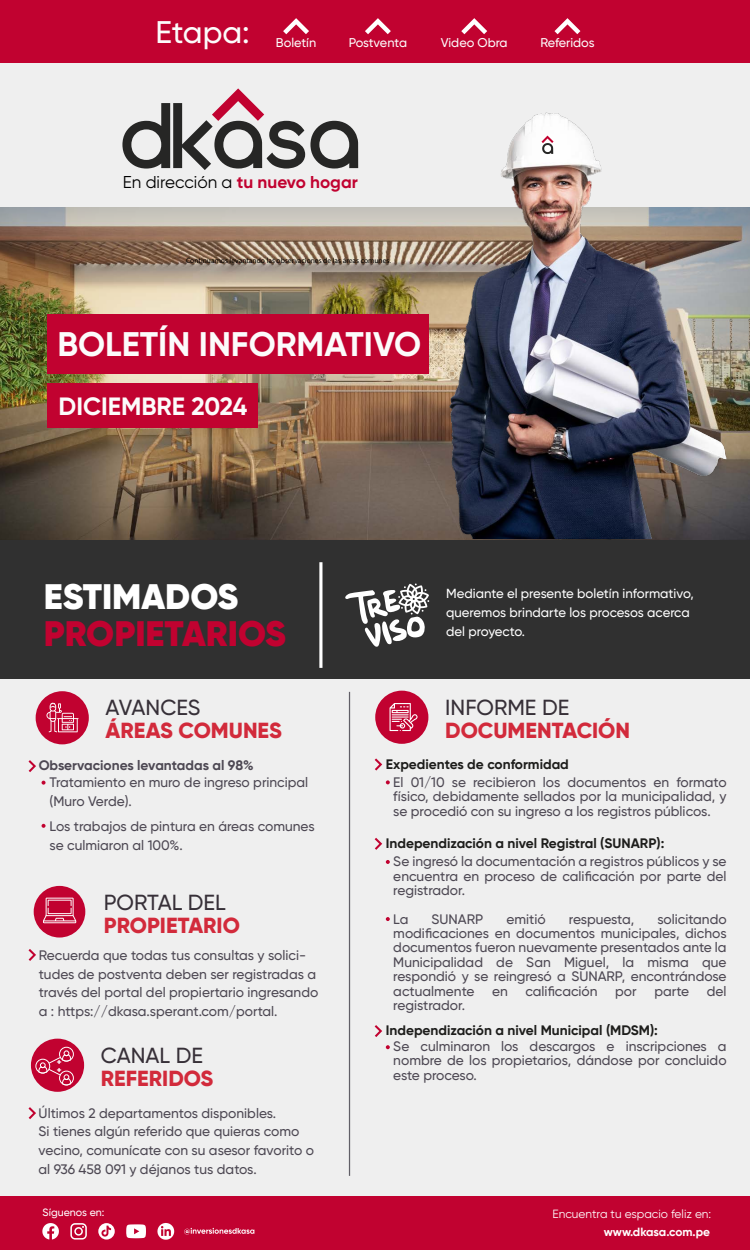
<style>
.page{position:relative;width:750px;height:1250px;background:#fff}
.page>*{position:absolute;margin:0;border:0;box-sizing:border-box;transform-origin:0 0}
.t1{font:900 35.44px "Gilroy";color:#c10230}
.t2{font:900 35.44px "Gilroy";color:#fff}
.t3{font:700 34.12px "Gilroy";color:#fcfbfb}
.t4{font:500 31.25px "Gilroy";color:#fcfbfb}
.t5{font:700 25px "Gilroy";color:#fcfbfb}
.t6{font:800 21.81px "Gilroy";color:#d22a3b}
.t7{font:500 21.81px "Gilroy";color:#373038}
.t8{font:17.12px "Gilroy";color:#000}
.t9{font:500 13.75px/14.4px "Gilroy";color:#4d4853}
.t10{font:700 13.75px "Gilroy";color:#1d1d1b}
.t11{font:700 13.75px "Gilroy";color:#4d4853}
.t12{font:500 13.75px "Gilroy";letter-spacing:-.02em;color:#4d4853}
.t13{font:500 13.19px/18.6px "Gilroy";color:#fff}
.t14{font:500 12.69px "Gilroy";color:#fcfbfb}
.t15{font:11.88px "Gilroy";color:#fff}
.t16{font:700 11.88px "Gilroy";color:#fff}
.t17{font:500 10.62px "Gilroy";color:#fff}
.t18{font:800 8.62px/7.8px "Gilroy";color:#fff}
.t19{font:7.5px "Myriad Pro";color:#000}
.s1{font-weight:700;color:#c10230}
</style>
<div class="page">
<div style="left:0;top:63px;width:750px;height:1187px;background:#efefef"></div>
<div style="left:0;top:539px;width:750px;height:140px;background:#303030"></div>
<div style="left:0;top:1196px;width:750px;height:54px;background:#c10230"></div>
<img style="left:0;top:287px;width:750px;height:253px">
<svg style="left:0;top:207px;width:750px;height:80px;background:#a4917e"></svg>
<div style="left:48px;top:314px;width:381px;height:60px;background:#c10230"></div>
<svg style="left:122px;top:88px;width:236px;height:82px"></svg>
<hr style="left:319px;top:562px;width:3px;height:106px;background:#fff">
<svg style="left:345px;top:583px;width:84px;height:64px"></svg>
<hr style="left:349px;top:692px;width:1px;height:484px;background:#615f67">
<svg style="left:42px;top:1223px;width:17px;height:17px"></svg>
<svg style="left:70px;top:1223px;width:17px;height:17px"></svg>
<svg style="left:98px;top:1223px;width:17px;height:17px"></svg>
<svg style="left:126px;top:1224px;width:20px;height:14px"></svg>
<svg style="left:157px;top:1223px;width:17px;height:17px"></svg>
<svg style="left:184px;top:1228px;width:70px;height:7px"></svg>
<div style="left:0;top:0;width:750px;height:63px;background:#c10230"></div>
<svg style="left:283px;top:18px;width:26px;height:16px"></svg>
<svg style="left:365px;top:18px;width:26px;height:16px"></svg>
<svg style="left:461px;top:18px;width:26px;height:16px"></svg>
<svg style="left:554px;top:18px;width:26px;height:16px"></svg>
<svg style="left:29px;top:760px;width:7px;height:12px"></svg>
<svg style="left:29px;top:949px;width:7px;height:12px"></svg>
<svg style="left:29px;top:1107px;width:7px;height:12px"></svg>
<div style="left:36px;top:691px;width:53px;height:53px;background:#c10230;border-radius:50%"></div>
<svg style="left:46px;top:702px;width:33px;height:30px"></svg>
<svg style="left:42px;top:781px;width:4px;height:4px"></svg>
<svg style="left:42px;top:824px;width:4px;height:4px"></svg>
<div style="left:31px;top:1039px;width:53px;height:53px;background:#c10230;border-radius:50%"></div>
<div style="left:36px;top:1059px;width:14px;height:14px;border:1px solid #fff;border-radius:50%"></div>
<div style="left:59px;top:1047px;width:15px;height:14px;border:1px solid #fff;border-radius:50%"></div>
<div style="left:59px;top:1071px;width:15px;height:14px;border:1px solid #fff;border-radius:50%"></div>
<svg style="left:38px;top:1051px;width:33px;height:40px"></svg>
<div style="left:48px;top:383px;width:210px;height:45px;background:#c10230"></div>
<div style="left:34px;top:886px;width:51px;height:52px;background:#c10230;border-radius:50%"></div>
<svg style="left:43px;top:898px;width:33px;height:25px"></svg>
<div style="left:375px;top:691px;width:53px;height:53px;background:#c10230;border-radius:50%"></div>
<svg style="left:390px;top:703px;width:28px;height:28px"></svg>
<svg style="left:375px;top:758px;width:7px;height:13px"></svg>
<svg style="left:375px;top:838px;width:7px;height:12px"></svg>
<svg style="left:386px;top:780px;width:4px;height:4px"></svg>
<svg style="left:386px;top:860px;width:4px;height:4px"></svg>
<svg style="left:386px;top:917px;width:4px;height:4px"></svg>
<svg style="left:386px;top:1045px;width:4px;height:4px"></svg>
<svg style="left:375px;top:1025px;width:7px;height:12px"></svg>
<img style="left:442px;top:112px;width:292px;height:427px">
<svg style="left:542px;top:136px;width:12px;height:18px"></svg>
<h3 class="t4" style="left:155px;top:13px;width:96px">Etapa:</h3>
<p class="t14" style="left:276px;top:34px;width:42px">Boletín</p>
<p class="t14" style="left:349px;top:34px;width:60px">Postventa</p>
<p class="t14" style="left:441px;top:34px;width:68px">Video Obra</p>
<p class="t14" style="left:540px;top:34px;width:56px">Referidos</p>
<p class="t8" style="left:123px;top:172px;width:237px">En dirección a <span class="s1">tu nuevo hogar</span></p>
<p class="t19" style="left:186px;top:256px;width:206px">Continuamos levantando las observaciones de las áreas comunes.</p>
<h2 class="t3" style="left:58px;top:323px;width:365px">BOLETÍN INFORMATIVO</h2>
<h3 class="t5" style="left:59px;top:390px;width:190px">DICIEMBRE 2024</h3>
<h1 class="t2" style="left:44px;top:574px;width:196px">ESTIMADOS</h1>
<h1 class="t1" style="left:44px;top:612px;width:244px">PROPIETARIOS</h1>
<h3 class="t7" style="left:106px;top:694px;width:96px">AVANCES</h3>
<h3 class="t6" style="left:106px;top:717px;width:178px">ÁREAS COMUNES</h3>
<p class="t11" style="left:39px;top:756px;width:216px">Observaciones levantadas al 98%</p>
<p class="t9" style="left:50px;top:773px;width:260px;line-height:18.6px">Tratamiento en muro de ingreso principal (Muro Verde).</p>
<p class="t9" style="left:50px;top:817px;width:267px;line-height:18.6px">Los trabajos de pintura en áreas comunes se culmiaron al 100%.</p>
<h3 class="t7" style="left:104px;top:889px;width:123px">PORTAL DEL</h3>
<h3 class="t6" style="left:104px;top:912px;width:138px">PROPIETARIO</h3>
<p class="t9" style="left:39px;top:946px;width:281px;line-height:18.6px">Recuerda que todas tus consultas y solici&shy;tudes de postventa deben ser registradas a través del portal del propiertario ingresando a : https://dkasa.sperant.com/portal.</p>
<p class="t18" style="left:57px;top:1058px;width:6px">+ +</p>
<h3 class="t7" style="left:101px;top:1042px;width:104px">CANAL DE</h3>
<h3 class="t6" style="left:101px;top:1065px;width:114px">REFERIDOS</h3>
<p class="t9" style="left:39px;top:1103px;width:277px;line-height:18.6px">Últimos 2 departamentos disponibles.<br>Si tienes algún referido que quieras como vecino, comunícate con su asesor favorito o al 936 458 091 y déjanos tus datos.</p>
<p class="t17" style="left:43px;top:1206px;width:63px">Síguenos en:</p>
<p class="t13" style="left:446px;top:584px;width:249px">Mediante el presente boletín informativo, queremos brindarte los procesos acerca del proyecto.</p>
<h3 class="t7" style="left:445px;top:694px;width:126px">INFORME DE</h3>
<h3 class="t6" style="left:445px;top:716px;width:186px">DOCUMENTACIÓN</h3>
<p class="t10" style="left:386px;top:756px;width:185px">Expedientes de conformidad</p>
<p class="t9" style="left:393px;top:775px;width:335px;text-align:justify">El 01/10 se recibieron los documentos en formato físico, debidamente sellados por la municipalidad, y se procedió con su ingreso a los registros públicos.</p>
<p class="t10" style="left:386px;top:834px;width:280px">Independización a nivel Registral (SUNARP):</p>
<p class="t9" style="left:393px;top:854px;width:335px;text-align:justify">Se ingresó la documentación a registros públicos y se encuentra en proceso de calificación por parte del registrador.</p>
<p class="t9" style="left:393px;top:912px;width:17px">La</p>
<p class="t9" style="left:432px;top:912px;width:53px">SUNARP</p>
<p class="t9" style="left:507px;top:912px;width:41px">emitió</p>
<p class="t12" style="left:569px;top:910px;width:67px">respuesta,</p>
<p class="t9" style="left:393px;top:912px;width:335px;text-align:justify;text-indent:264px">solicitando modificaciones en documentos municipales, dichos documentos fueron nuevamente presentados ante la Municipalidad de San Miguel, la misma que respondió y se reingresó a SUNARP, encontrándose actualmente</p>
<p class="t9" style="left:492px;top:983px;width:17px">en</p>
<p class="t9" style="left:526px;top:983px;width:74px">calificación</p>
<p class="t9" style="left:615px;top:983px;width:23px">por</p>
<p class="t9" style="left:654px;top:983px;width:36px">parte</p>
<p class="t9" style="left:707px;top:983px;width:21px">del</p>
<p class="t9" style="left:393px;top:998px;width:73px">registrador.</p>
<p class="t10" style="left:386px;top:1022px;width:274px">Independización a nivel Municipal (MDSM):</p>
<p class="t9" style="left:393px;top:1039px;width:335px;text-align:justify">Se culminaron los descargos e inscripciones a nombre de los propietarios, dándose por concluido este proceso.</p>
<p class="t15" style="left:552px;top:1207px;width:160px">Encuentra tu espacio feliz en:</p>
<p class="t16" style="left:604px;top:1225px;width:108px">www.dkasa.com.pe</p>
</div>
